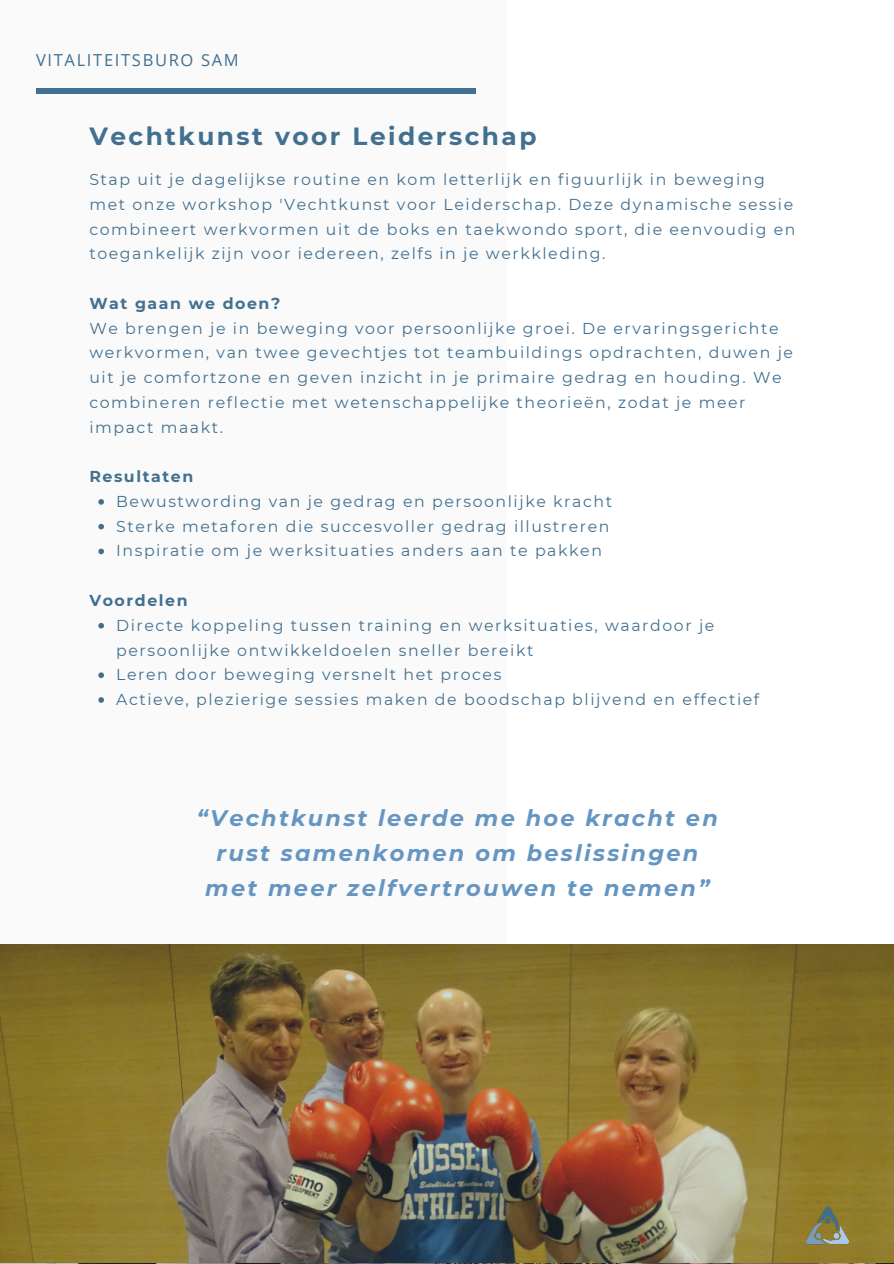
<style>
.page{position:relative;width:894px;height:1264px;background:#fff}
.page>*{position:absolute;margin:0;border:0;box-sizing:border-box;transform-origin:0 0}
.t1{font:700 24.75px "Montserrat";letter-spacing:.1em;color:#427090}
.t2{font:italic 700 22.5px/34.8px "Montserrat";letter-spacing:.1em;color:#6596c2;text-align:center}
.t3{font:16.5px "Open Sans";letter-spacing:.1em;color:#427090}
.t4{font:15.75px/24.8px "Montserrat";letter-spacing:.1em;color:#427090}
.t5{font:700 15.75px "Montserrat";letter-spacing:.1em;color:#427090}
</style>
<div class="page">
<div style="left:0;top:0;width:506px;height:1263px;background:#fafafa"></div>
<hr style="left:36px;top:89px;width:440px;height:4px;background:#427090">
<img style="left:0;top:944px;width:893px;height:319px">
<img style="left:804px;top:1204px;width:46px;height:42px">
<svg style="left:98px;top:499px;width:6px;height:5px"></svg>
<svg style="left:98px;top:524px;width:6px;height:5px"></svg>
<svg style="left:98px;top:548px;width:6px;height:6px"></svg>
<svg style="left:98px;top:623px;width:6px;height:5px"></svg>
<svg style="left:98px;top:672px;width:6px;height:6px"></svg>
<svg style="left:98px;top:697px;width:6px;height:5px"></svg>
<h1 class="t3" style="left:36px;top:49px;width:204px">VITALITEITSBURO SAM</h1>
<h1 class="t1" style="left:89px;top:121px;width:448px">Vechtkunst voor Leiderschap</h1>
<p class="t4" style="left:89px;top:167px;width:707px">Stap uit je dagelijkse routine en kom letterlijk en figuurlijk in beweging met onze workshop 'Vechtkunst voor Leiderschap. Deze dynamische sessie combineert werkvormen uit de boks en taekwondo sport, die eenvoudig en toegankelijk zijn voor iedereen, zelfs in je werkkleding.</p>
<p class="t5" style="left:89px;top:293px;width:192px">Wat gaan we doen?</p>
<p class="t4" style="left:89px;top:315px;width:705px">We brengen je in beweging voor persoonlijke groei. De ervaringsgerichte werkvormen, van twee gevechtjes tot teambuildings opdrachten, duwen je uit je comfortzone en geven inzicht in je primaire gedrag en houding. We combineren reflectie met wetenschappelijke theorieën, zodat je meer impact maakt.</p>
<h3 class="t5" style="left:89px;top:467px;width:105px">Resultaten</h3>
<p class="t4" style="left:116px;top:489px;width:497px">Bewustwording van je gedrag en persoonlijke kracht</p>
<p class="t4" style="left:116px;top:513px;width:494px">Sterke metaforen die succesvoller gedrag illustreren</p>
<p class="t4" style="left:116px;top:538px;width:487px">Inspiratie om je werksituaties anders aan te pakken</p>
<h3 class="t5" style="left:89px;top:590px;width:100px">Voordelen</h3>
<p class="t4" style="left:116px;top:612px;width:599px">Directe koppeling tussen training en werksituaties, waardoor je persoonlijke ontwikkeldoelen sneller bereikt</p>
<p class="t4" style="left:116px;top:662px;width:386px">Leren door beweging versnelt het proces</p>
<p class="t4" style="left:116px;top:687px;width:644px">Actieve, plezierige sessies maken de boodschap blijvend en effectief</p>
<p class="t2" style="left:197px;top:800px;width:522px">“Vechtkunst leerde me hoe kracht en rust samenkomen om beslissingen met meer zelfvertrouwen te nemen”</p>
</div>
